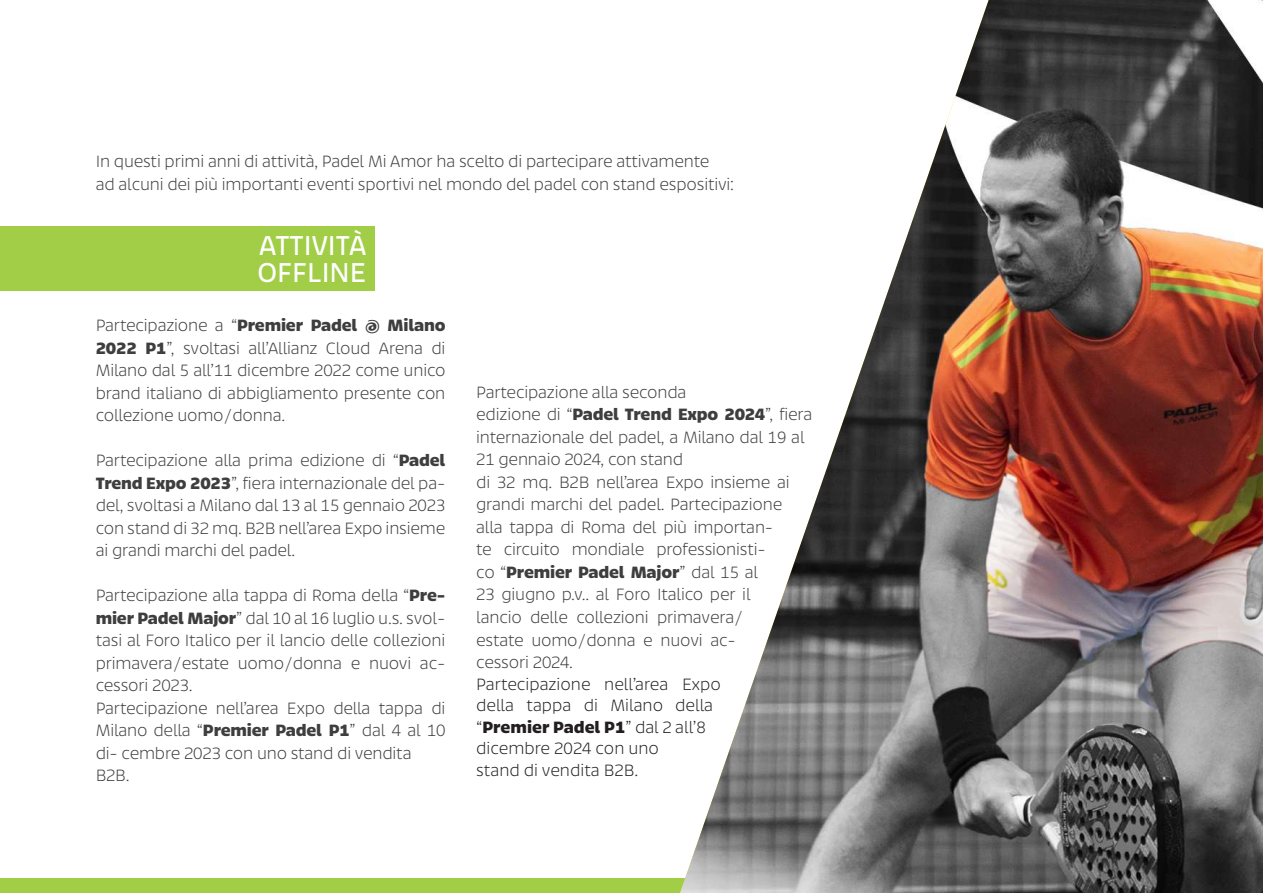
<style>
.page{position:relative;width:1263px;height:893px;background:#fff}
.page>*{position:absolute;margin:0;border:0;box-sizing:border-box;transform-origin:0 0}
.t1{font:30px/27px "Bruna";color:#fff}
.t2{font:300 18px/22.5px "Bruna";letter-spacing:-.01em;color:#3e3e3f}
.t3{font:300 18px/21.6px "Bruna";color:#231f20}
.s1{font-weight:700}
</style>
<div class="page">
<div style="left:0;top:879px;width:1263px;height:14px;background:#a1cd47"></div>
<div style="left:0;top:227px;width:374px;height:64px;background:#a1cd47"></div>
<img style="left:680px;top:0;width:583px;height:893px">
<p class="t2" style="left:96px;top:150px;width:640px">In questi primi anni di attività, Padel Mi Amor ha scelto di partecipare attivamente<br>ad alcuni dei più importanti eventi sportivi nel mondo del padel con stand espositivi:</p>
<h1 class="t1" style="left:257px;top:232px;width:110px">ATTIVITÀ<br>OFFLINE</h1>
<p class="t2" style="left:96px;top:314px;width:351px;text-align:justify">Partecipazione a “<span class="s1">Premier Padel @ Milano 2022 P1</span>”, svoltasi all’Allianz Cloud Arena di Milano dal 5 all’11 dicembre 2022 come unico brand italiano di abbigliamento presente con collezione uomo/donna.</p>
<p class="t2" style="left:96px;top:449px;width:351px;text-align:justify">Partecipazione alla prima edizione di “<span class="s1">Padel Trend Expo 2023</span>”, fiera internazionale del pa&shy;del, svoltasi a Milano dal 13 al 15 gennaio 2023 con stand di 32 mq. B2B nell’area Expo insieme ai grandi marchi del padel.</p>
<p class="t2" style="left:96px;top:584px;width:351px">Partecipazione alla tappa di Roma della “<span class="s1">Pre&shy;mier Padel Major</span>” dal 10 al 16 luglio u.s. svol&shy;tasi al Foro Italico per il lancio delle collezioni primavera/estate uomo/donna e nuovi ac&shy;cessori 2023.<br>Partecipazione nell’area Expo della tappa di Milano della “<span class="s1">Premier Padel P1</span>” dal 4 al 10 di- cembre 2023 con uno stand di vendita B2B.</p>
<p class="t2" style="left:476px;top:381px;width:337px">Partecipazione alla seconda<br>edizione di “<span class="s1">Padel Trend Expo 2024</span>”, fiera internazionale del padel, a Milano dal 19 al 21 gennaio 2024, con stand<br>di 32 mq. B2B nell’area Expo insieme ai grandi marchi del padel. Partecipazione alla tappa di Roma del più importan-<br>te circuito mondiale professionisti-<br>co “<span class="s1">Premier Padel Major</span>” dal 15 al<br>23 giugno p.v.. al Foro Italico per il<br>lancio delle collezioni primavera/<br>estate uomo/donna e nuovi ac-<br>cessori 2024.</p>
<p class="t3" style="left:476px;top:673px;width:246px">Partecipazione nell’area Expo della tappa di Milano della “<span class="s1">Premier Padel P1</span>” dal 2 all’8 dicembre 2024 con uno<br>stand di vendita B2B.</p>
</div>
